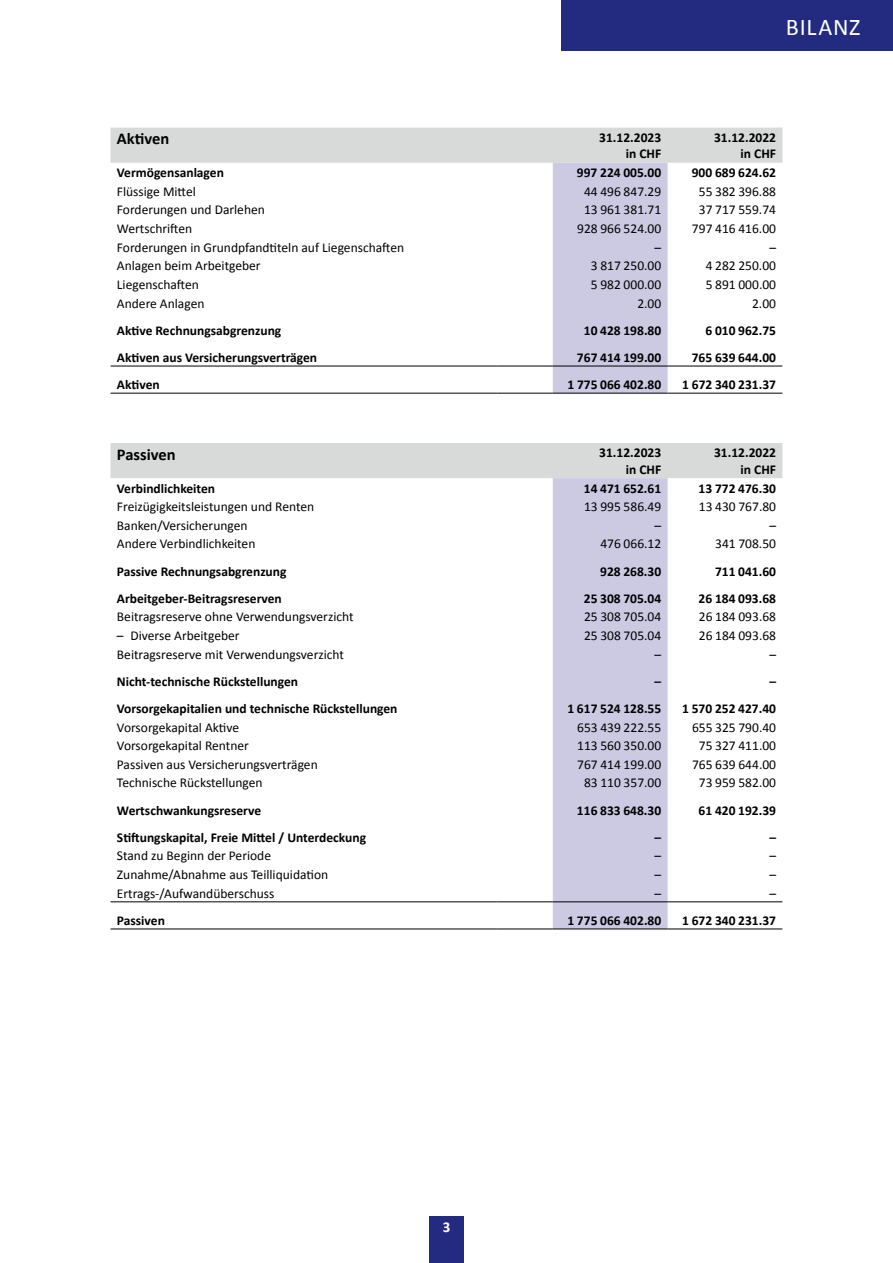
<style>
.page{position:relative;width:893px;height:1263px;background:#fff}
.page>*{position:absolute;margin:0;border:0;box-sizing:border-box;transform-origin:0 0}
.t1{font:24px "Calibri";letter-spacing:.03em;color:#fff}
.t2{font:700 16.5px "Calibri";color:#000}
.t3{font:700 15px "Calibri";color:#fff}
.t4{font:13.5px "Calibri";color:#000}
.t5{font:700 13.5px/16.5px "Calibri";color:#000;text-align:right}
</style>
<div class="page">
<div style="left:429px;top:1216px;width:34px;height:47px;background:#222b7f"></div>
<div style="left:561px;top:0;width:332px;height:51px;background:#222b7f"></div>
<svg style="left:111px;top:128px;width:671px;height:265px"></svg>
<hr style="left:553px;top:366px;width:115px;height:1px;background:#000">
<hr style="left:668px;top:366px;width:114px;height:1px;background:#000">
<hr style="left:553px;top:393px;width:115px;height:1px;background:#000">
<hr style="left:668px;top:393px;width:114px;height:1px;background:#000">
<hr style="left:497px;top:393px;width:56px;height:1px;background:#000">
<hr style="left:111px;top:393px;width:386px;height:1px;background:#000">
<hr style="left:497px;top:366px;width:56px;height:1px;background:#000">
<hr style="left:111px;top:366px;width:386px;height:1px;background:#000">
<div style="left:111px;top:443px;width:671px;height:35px;background:#d8dada"></div>
<div style="left:553px;top:478px;width:115px;height:450px;background:#ccc9e2"></div>
<hr style="left:553px;top:901px;width:115px;height:1px;background:#000">
<hr style="left:668px;top:901px;width:114px;height:1px;background:#000">
<hr style="left:553px;top:928px;width:115px;height:1px;background:#000">
<hr style="left:668px;top:928px;width:114px;height:1px;background:#000">
<hr style="left:497px;top:901px;width:56px;height:1px;background:#000">
<hr style="left:497px;top:928px;width:56px;height:1px;background:#000">
<hr style="left:111px;top:901px;width:386px;height:1px;background:#000">
<hr style="left:111px;top:928px;width:386px;height:1px;background:#000">
<h1 class="t1" style="left:786px;top:11px;width:76px">BILANZ</h1>
<p class="t2" style="left:117px;top:128px;width:54px">Aktiven</p>
<p class="t5" style="left:599px;top:129px;width:63px">31.12.2023 in CHF</p>
<p class="t5" style="left:714px;top:129px;width:63px">31.12.2022 in CHF</p>
<p class="t5" style="left:117px;top:164px;width:108px">Vermögensanlagen</p>
<p class="t5" style="left:577px;top:164px;width:86px">997 224 005.00</p>
<p class="t5" style="left:692px;top:164px;width:86px">900 689 624.62</p>
<p class="t4" style="left:117px;top:183px;width:80px">Flüssige Mittel</p>
<p class="t4" style="left:584px;top:183px;width:79px">44 496 847.29</p>
<p class="t4" style="left:699px;top:183px;width:79px">55 382 396.88</p>
<p class="t4" style="left:117px;top:201px;width:149px">Forderungen und Darlehen</p>
<p class="t4" style="left:584px;top:201px;width:79px">13 961 381.71</p>
<p class="t4" style="left:699px;top:201px;width:79px">37 717 559.74</p>
<p class="t4" style="left:117px;top:220px;width:77px">Wertschriften</p>
<p class="t4" style="left:577px;top:220px;width:86px">928 966 524.00</p>
<p class="t4" style="left:692px;top:220px;width:86px">797 416 416.00</p>
<p class="t4" style="left:117px;top:239px;width:289px">Forderungen in Grundpfandtiteln auf Liegenschaften</p>
<p class="t4" style="left:654px;top:239px;width:8px">–</p>
<p class="t4" style="left:769px;top:239px;width:8px">–</p>
<p class="t4" style="left:117px;top:257px;width:145px">Anlagen beim Arbeitgeber</p>
<p class="t4" style="left:591px;top:257px;width:72px">3 817 250.00</p>
<p class="t4" style="left:706px;top:257px;width:72px">4 282 250.00</p>
<p class="t4" style="left:117px;top:276px;width:83px">Liegenschaften</p>
<p class="t4" style="left:591px;top:276px;width:72px">5 982 000.00</p>
<p class="t4" style="left:706px;top:276px;width:72px">5 891 000.00</p>
<p class="t4" style="left:117px;top:294px;width:89px">Andere Anlagen</p>
<p class="t4" style="left:637px;top:294px;width:25px">2.00</p>
<p class="t4" style="left:752px;top:294px;width:25px">2.00</p>
<p class="t5" style="left:117px;top:322px;width:166px">Aktive Rechnungsabgrenzung</p>
<p class="t5" style="left:584px;top:322px;width:79px">10 428 198.80</p>
<p class="t5" style="left:705px;top:322px;width:72px">6 010 962.75</p>
<p class="t5" style="left:117px;top:349px;width:202px">Aktiven aus Versicherungsverträgen</p>
<p class="t5" style="left:577px;top:349px;width:86px">767 414 199.00</p>
<p class="t5" style="left:692px;top:349px;width:86px">765 639 644.00</p>
<p class="t5" style="left:117px;top:376px;width:44px">Aktiven</p>
<p class="t5" style="left:567px;top:376px;width:95px">1 775 066 402.80</p>
<p class="t5" style="left:682px;top:376px;width:95px">1 672 340 231.37</p>
<p class="t2" style="left:117px;top:444px;width:60px">Passiven</p>
<p class="t5" style="left:599px;top:445px;width:63px">31.12.2023 in CHF</p>
<p class="t5" style="left:714px;top:445px;width:63px">31.12.2022 in CHF</p>
<p class="t5" style="left:117px;top:480px;width:100px">Verbindlichkeiten</p>
<p class="t5" style="left:584px;top:480px;width:79px">14 471 652.61</p>
<p class="t5" style="left:699px;top:480px;width:79px">13 772 476.30</p>
<p class="t4" style="left:117px;top:498px;width:199px">Freizügigkeitsleistungen und Renten</p>
<p class="t4" style="left:584px;top:498px;width:79px">13 995 586.49</p>
<p class="t4" style="left:699px;top:498px;width:79px">13 430 767.80</p>
<p class="t4" style="left:117px;top:517px;width:132px">Banken/Versicherungen</p>
<p class="t4" style="left:654px;top:517px;width:8px">–</p>
<p class="t4" style="left:769px;top:517px;width:8px">–</p>
<p class="t4" style="left:117px;top:535px;width:140px">Andere Verbindlichkeiten</p>
<p class="t4" style="left:600px;top:535px;width:62px">476 066.12</p>
<p class="t4" style="left:715px;top:535px;width:62px">341 708.50</p>
<p class="t5" style="left:117px;top:563px;width:171px">Passive Rechnungsabgrenzung</p>
<p class="t5" style="left:600px;top:563px;width:63px">928 268.30</p>
<p class="t5" style="left:715px;top:563px;width:63px">711 041.60</p>
<p class="t5" style="left:117px;top:590px;width:166px">Arbeitgeber-Beitragsreserven</p>
<p class="t5" style="left:584px;top:590px;width:79px">25 308 705.04</p>
<p class="t5" style="left:699px;top:590px;width:79px">26 184 093.68</p>
<p class="t4" style="left:117px;top:608px;width:238px">Beitragsreserve ohne Verwendungsverzicht</p>
<p class="t4" style="left:584px;top:608px;width:79px">25 308 705.04</p>
<p class="t4" style="left:699px;top:608px;width:79px">26 184 093.68</p>
<p class="t4" style="left:117px;top:627px;width:124px">– Diverse Arbeitgeber</p>
<p class="t4" style="left:584px;top:627px;width:79px">25 308 705.04</p>
<p class="t4" style="left:699px;top:627px;width:79px">26 184 093.68</p>
<p class="t4" style="left:117px;top:646px;width:229px">Beitragsreserve mit Verwendungsverzicht</p>
<p class="t4" style="left:654px;top:646px;width:8px">–</p>
<p class="t4" style="left:769px;top:646px;width:8px">–</p>
<p class="t5" style="left:117px;top:673px;width:183px">Nicht-technische Rückstellungen</p>
<p class="t5" style="left:654px;top:673px;width:8px">–</p>
<p class="t5" style="left:769px;top:673px;width:8px">–</p>
<p class="t5" style="left:117px;top:700px;width:282px">Vorsorgekapitalien und technische Rückstellungen</p>
<p class="t5" style="left:567px;top:700px;width:95px">1 617 524 128.55</p>
<p class="t5" style="left:682px;top:700px;width:95px">1 570 252 427.40</p>
<p class="t4" style="left:117px;top:718px;width:124px">Vorsorgekapital Aktive</p>
<p class="t4" style="left:577px;top:718px;width:86px">653 439 222.55</p>
<p class="t4" style="left:692px;top:718px;width:86px">655 325 790.40</p>
<p class="t4" style="left:117px;top:737px;width:133px">Vorsorgekapital Rentner</p>
<p class="t4" style="left:577px;top:737px;width:86px">113 560 350.00</p>
<p class="t4" style="left:699px;top:737px;width:79px">75 327 411.00</p>
<p class="t4" style="left:117px;top:756px;width:202px">Passiven aus Versicherungsverträgen</p>
<p class="t4" style="left:577px;top:756px;width:86px">767 414 199.00</p>
<p class="t4" style="left:692px;top:756px;width:86px">765 639 644.00</p>
<p class="t4" style="left:117px;top:774px;width:147px">Technische Rückstellungen</p>
<p class="t4" style="left:584px;top:774px;width:79px">83 110 357.00</p>
<p class="t4" style="left:699px;top:774px;width:79px">73 959 582.00</p>
<p class="t5" style="left:117px;top:802px;width:146px">Wertschwankungsreserve</p>
<p class="t5" style="left:577px;top:802px;width:86px">116 833 648.30</p>
<p class="t5" style="left:699px;top:802px;width:79px">61 420 192.39</p>
<p class="t5" style="left:117px;top:829px;width:251px">Stiftungskapital, Freie Mittel / Unterdeckung</p>
<p class="t5" style="left:654px;top:829px;width:8px">–</p>
<p class="t5" style="left:769px;top:829px;width:8px">–</p>
<p class="t4" style="left:117px;top:847px;width:156px">Stand zu Beginn der Periode</p>
<p class="t4" style="left:654px;top:847px;width:8px">–</p>
<p class="t4" style="left:769px;top:847px;width:8px">–</p>
<p class="t4" style="left:117px;top:866px;width:213px">Zunahme/Abnahme aus Teilliquidation</p>
<p class="t4" style="left:654px;top:866px;width:8px">–</p>
<p class="t4" style="left:769px;top:866px;width:8px">–</p>
<p class="t4" style="left:117px;top:884px;width:159px">Ertrags-/Aufwandüberschuss</p>
<p class="t4" style="left:654px;top:884px;width:8px">–</p>
<p class="t4" style="left:769px;top:884px;width:8px">–</p>
<p class="t5" style="left:117px;top:912px;width:49px">Passiven</p>
<p class="t5" style="left:567px;top:912px;width:95px">1 775 066 402.80</p>
<p class="t5" style="left:682px;top:912px;width:95px">1 672 340 231.37</p>
<p class="t3" style="left:443px;top:1217px;width:9px">3</p>
</div>
